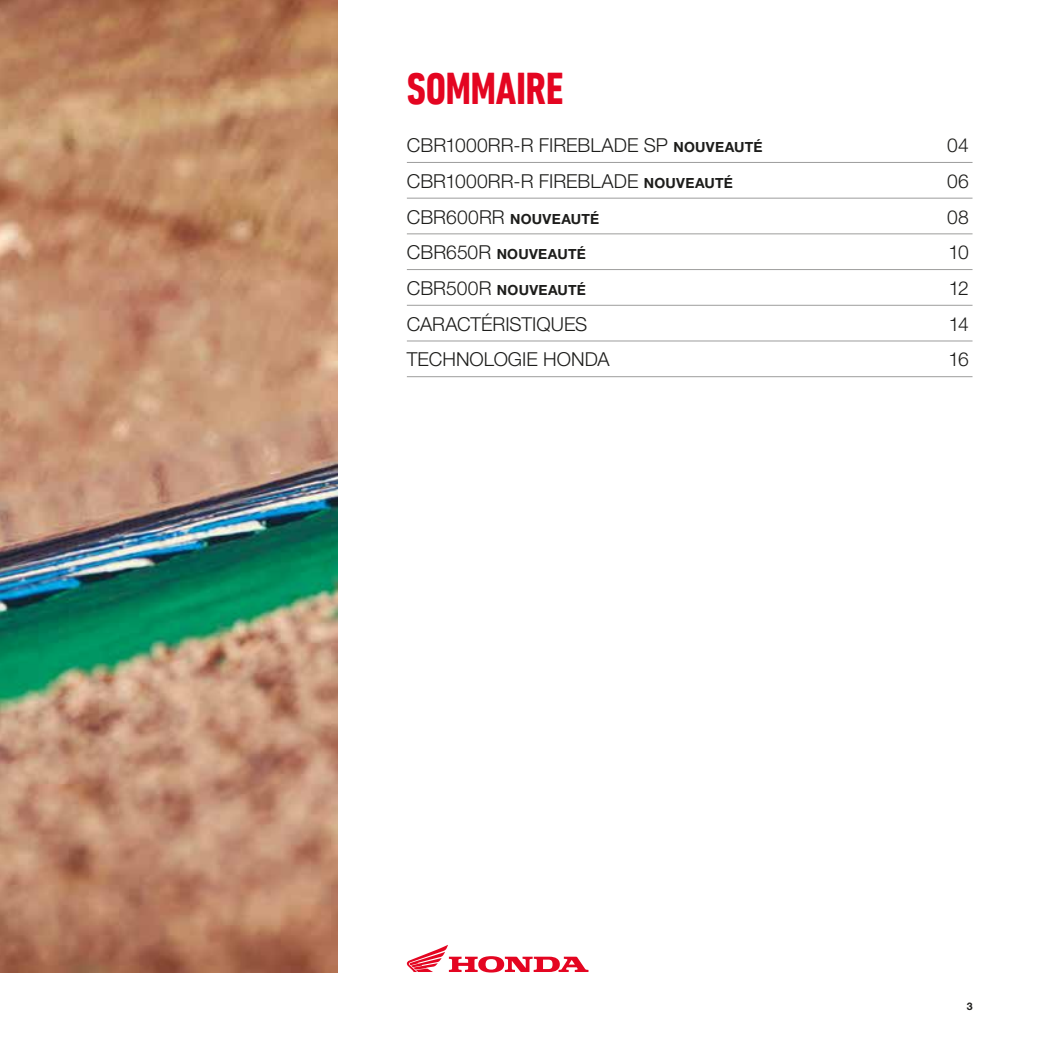
<style>
.page{position:relative;width:1042px;height:1042px;background:#fff}
.page>*{position:absolute;margin:0;border:0;box-sizing:border-box;transform-origin:0 0}
.t1{font:700 condensed 45.5px "DIN Next LT Pro";letter-spacing:-.01em;color:#e40521}
.t2{font:300 19.25px "Helvetica Neue LT Std";color:#1d1d1b}
.t3{font:700 14px "Helvetica Neue LT Std";letter-spacing:.02em;color:#1d1d1b}
.t4{font:700 10.5px "Helvetica Neue LT Std";color:#1d1d1b}
.s1{font-weight:700;font-size:14px}
.s2{font-weight:300;font-size:19.25px}
</style>
<div class="page">
<img style="left:0;top:0;width:337px;height:972px">
<hr style="left:407px;top:162px;width:565px;height:1px;background:#9d9d9c">
<hr style="left:407px;top:198px;width:565px;height:1px;background:#9d9d9c">
<hr style="left:407px;top:233px;width:565px;height:1px;background:#9d9d9c">
<hr style="left:407px;top:269px;width:565px;height:1px;background:#9d9d9c">
<hr style="left:407px;top:305px;width:565px;height:1px;background:#9d9d9c">
<hr style="left:407px;top:340px;width:565px;height:1px;background:#9d9d9c">
<hr style="left:407px;top:376px;width:565px;height:1px;background:#9d9d9c">
<svg style="left:407px;top:945px;width:181px;height:27px"></svg>
<h1 class="t1" style="left:407px;top:62px;width:158px">SOMMAIRE</h1>
<p class="t2" style="left:407px;top:133px;width:357px">CBR1000RR-R FIREBLADE SP <span class="s1">NOUVEAUTÉ</span></p>
<p class="t2" style="left:947px;top:133px;width:23px">04</p>
<p class="t2" style="left:407px;top:169px;width:328px">CBR1000RR-R FIREBLADE <span class="s1">NOUVEAUTÉ</span></p>
<p class="t2" style="left:947px;top:169px;width:23px">06</p>
<p class="t3" style="left:407px;top:210px;width:194px"><span class="s2">CBR600RR</span> NOUVEAUTÉ</p>
<p class="t2" style="left:947px;top:205px;width:23px">08</p>
<p class="t3" style="left:407px;top:245px;width:180px"><span class="s2">CBR650R</span> NOUVEAUTÉ</p>
<p class="t2" style="left:948px;top:241px;width:22px">10</p>
<p class="t3" style="left:407px;top:281px;width:181px"><span class="s2">CBR500R</span> NOUVEAUTÉ</p>
<p class="t2" style="left:949px;top:276px;width:21px">12</p>
<p class="t2" style="left:407px;top:312px;width:182px">CARACTÉRISTIQUES</p>
<p class="t2" style="left:949px;top:312px;width:21px">14</p>
<p class="t2" style="left:407px;top:348px;width:204px">TECHNOLOGIE HONDA</p>
<p class="t2" style="left:948px;top:348px;width:22px">16</p>
<p class="t4" style="left:966px;top:1000px;width:7px">3</p>
</div>
